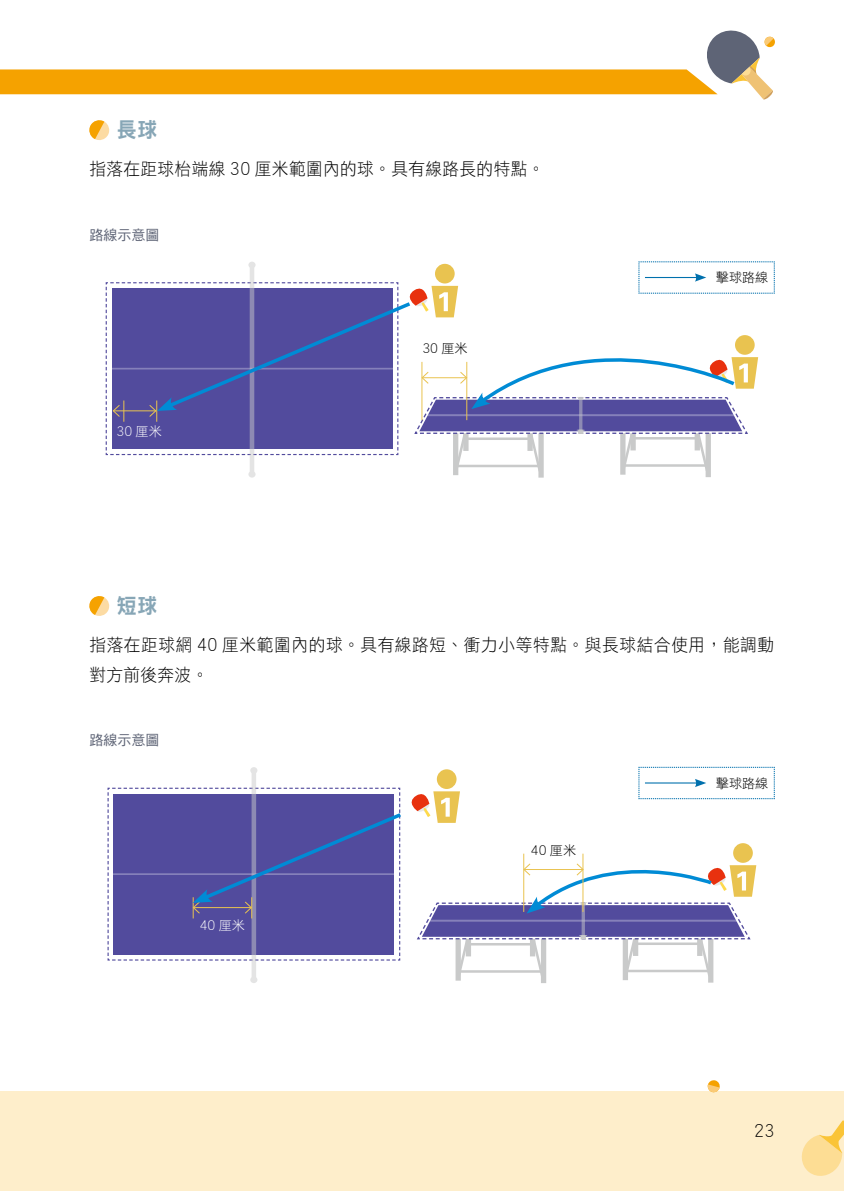
<style>
.page{position:relative;width:844px;height:1191px;background:#fff}
.page>*{position:absolute;margin:0;border:0;box-sizing:border-box;transform-origin:0 0}
.t1{font:21px "DF Hei HK W9";color:#87a6b6;scale:.95 1}
.t2{font:17.5px/30.6px "DF Hei HK W3";letter-spacing:.035em;color:#000;scale:.95 1}
.t3{font:14px "DF Hei HK W5";color:#5e6476}
.t4{font:13.12px "DF Hei HK W3";color:#000}
.t5{font:13.12px "DF Hei HK W3";color:#fff}
</style>
<div class="page">
<div style="left:0;top:1091px;width:843px;height:100px;background:#feeecb"></div>
<svg style="left:0;top:30px;width:775px;height:70px"></svg>
<svg style="left:801px;top:1120px;width:42px;height:56px"></svg>
<svg style="left:707px;top:1080px;width:13px;height:12px"></svg>
<div style="left:250px;top:976px;width:7px;height:7px;background:#e4e4e4;border-radius:50%"></div>
<div style="left:708px;top:936px;width:5px;height:46px;background:#c9caca"></div>
<div style="left:540px;top:936px;width:6px;height:47px;background:#c9caca"></div>
<svg style="left:89px;top:120px;width:21px;height:20px"></svg>
<svg style="left:89px;top:596px;width:21px;height:20px"></svg>
<div style="left:248px;top:471px;width:7px;height:6px;background:#e4e4e4;border-radius:50%"></div>
<div style="left:705px;top:430px;width:5px;height:47px;background:#c9caca"></div>
<div style="left:538px;top:431px;width:5px;height:46px;background:#c9caca"></div>
<svg style="left:106px;top:261px;width:668px;height:214px"></svg>
<svg style="left:107px;top:767px;width:667px;height:214px"></svg>
<p class="t1" style="left:117px;top:118px;width:44px">長球</p>
<p class="t2" style="left:89px;top:153px;width:480px">指落在距球枱端線 30 厘米範圍內的球。具有線路長的特點。</p>
<p class="t3" style="left:89px;top:227px;width:71px">路線示意圖</p>
<p class="t5" style="left:117px;top:424px;width:47px">30 厘米</p>
<p class="t4" style="left:422px;top:341px;width:47px">30 厘米</p>
<p class="t4" style="left:715px;top:270px;width:54px">擊球路線</p>
<p class="t1" style="left:117px;top:594px;width:44px">短球</p>
<p class="t2" style="left:89px;top:628px;width:722px">指落在距球網 40 厘米範圍內的球。具有線路短、衝力小等特點。與長球結合使用，能調動對方前後奔波。</p>
<p class="t3" style="left:89px;top:732px;width:71px">路線示意圖</p>
<p class="t5" style="left:200px;top:918px;width:47px">40 厘米</p>
<p class="t4" style="left:530px;top:843px;width:47px">40 厘米</p>
<p class="t4" style="left:715px;top:776px;width:54px">擊球路線</p>
<p class="t2" style="left:753px;top:1114px;width:23px">23</p>
</div>
